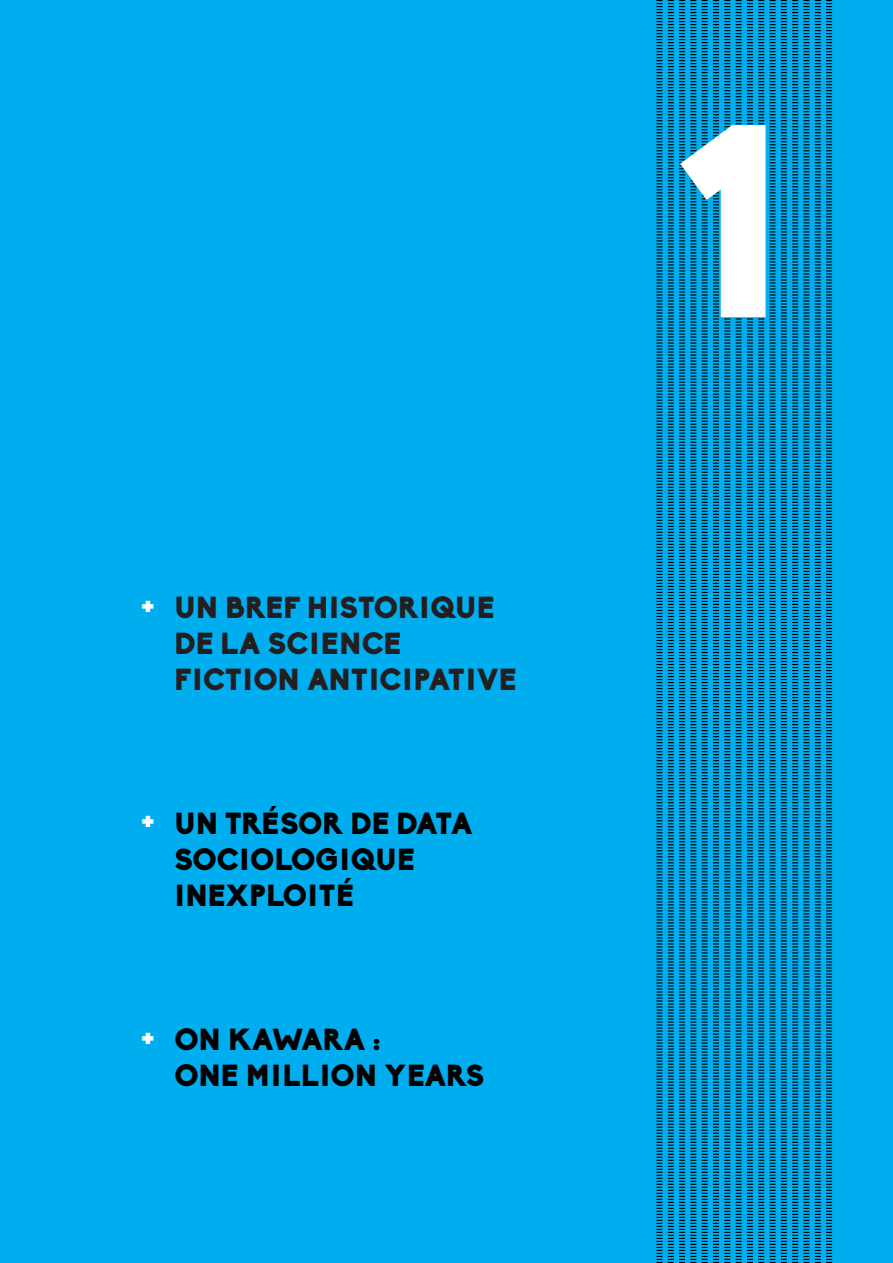
<style>
.page{position:relative;width:893px;height:1263px;background:#00aeef}
.page>*{position:absolute;margin:0;border:0;box-sizing:border-box;transform-origin:0 0}
.t1{font:900 270px "Biko";color:#fff}
.t2{font:700 37.5px "Biko";color:#fff}
.t3{font:900 30px/36px "Biko";color:#000}
.t4{font:900 30px/36px "Biko";letter-spacing:.005em;color:#231f20}
</style>
<div class="page">
<svg style="left:656px;top:0;width:177px;height:1263px"></svg>
<p class="t2" style="left:140px;top:579px;width:16px">+</p>
<p class="t4" style="left:174px;top:589px;width:343px">UN BREF HISTORIQUE<br>DE LA SCIENCE<br>FICTION ANTICIPATIVE</p>
<p class="t2" style="left:140px;top:794px;width:16px">+</p>
<p class="t3" style="left:174px;top:805px;width:300px">UN TRÉSOR DE DATA<br>SOCIOLOGIQUE<br>INEXPLOITÉ</p>
<p class="t2" style="left:140px;top:1012px;width:16px">+</p>
<p class="t3" style="left:174px;top:1021px;width:312px">ON KAWARA :<br>ONE MILLION YEARS</p>
<h1 class="t1" style="left:673px;top:56px;width:115px">1</h1>
</div>
